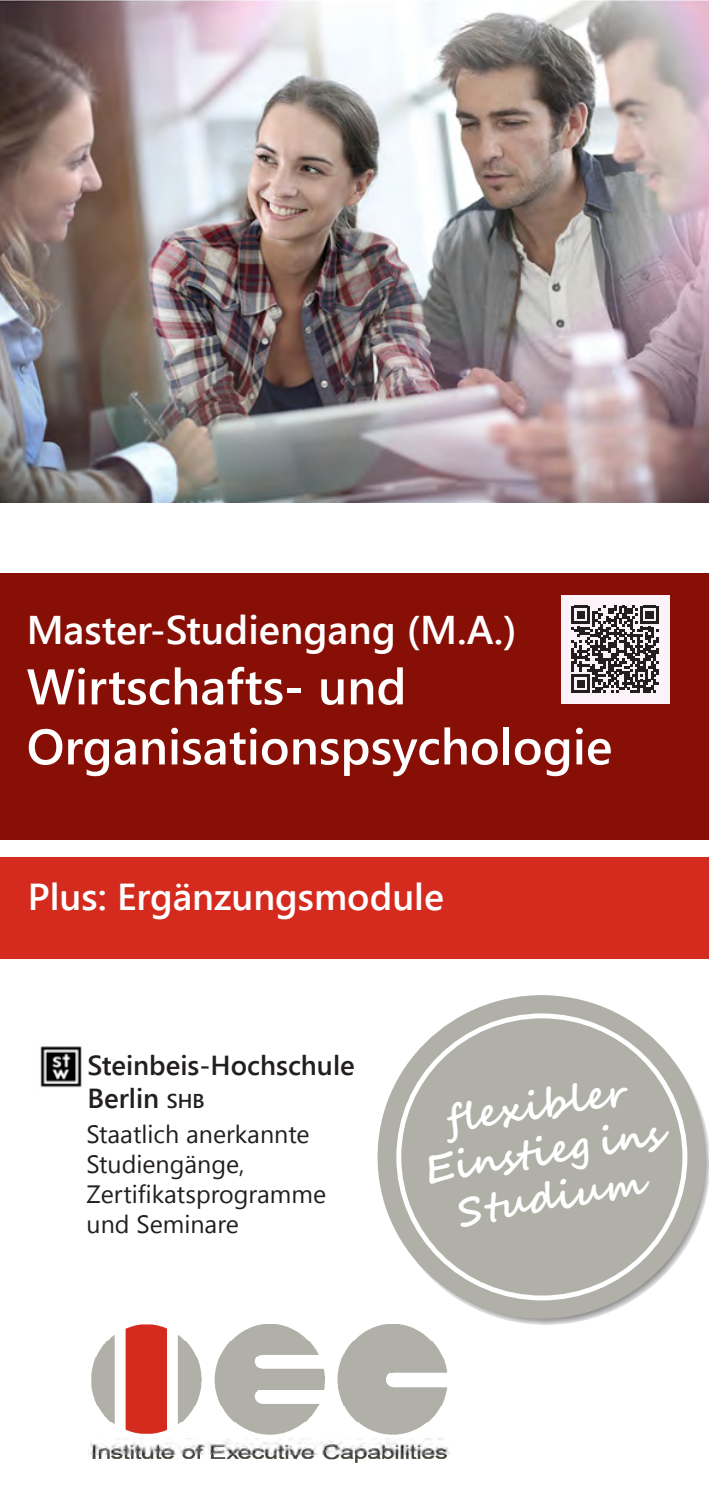
<style>
.page{position:relative;width:709px;height:1489px;background:#fff}
.page>*{position:absolute;margin:0;border:0;box-sizing:border-box;transform-origin:0 0}
.h3w_-_Üabs_SUI{font:600 50px "Segoe UI";color:#fff}
.h3w_-_Üabs_SUI-2{font:600 40px "Segoe UI";color:#fff}
.h2w_-_Üsub_SUI{font:700 39.25px "Segoe Script";color:#fff}
.t1{font:600 37.5px "Segoe UI";color:#fff}
.t2{font:600 27.5px "Segoe UI";color:#231f20}
.t3{font:25px "Segoe UI";color:#231f20}
.s1{font-size:20px}
</style>
<div class="page">
<div style="left:0;top:573px;width:709px;height:266px;background:#880f06"></div>
<div style="left:0;top:857px;width:709px;height:101px;background:#d52b1e"></div>
<svg style="left:382px;top:1001px;width:327px;height:323px"></svg>
<div style="left:377px;top:995px;width:328px;height:323px;background:#b0b0a8;border-radius:50%"></div>
<img style="left:88px;top:1324px;width:361px;height:139px">
<img style="left:40px;top:1046px;width:42px;height:42px">
<img style="left:0;top:0;width:709px;height:502px">
<div style="left:561px;top:595px;width:108px;height:108px;background:#fdf2f7"></div>
<svg style="left:571px;top:605px;width:87px;height:87px"></svg>
<p class="h3w_-_Üabs_SUI-2" style="left:27px;top:602px;width:491px">Master-Studiengang (M.A.)</p>
<p class="h3w_-_Üabs_SUI" style="left:27px;top:651px;width:381px">Wirtschafts- und</p>
<p class="h3w_-_Üabs_SUI" style="left:27px;top:711px;width:587px">Organisationspsychologie</p>
<p class="t1" style="left:28px;top:870px;width:417px">Plus: Ergänzungsmodule</p>
<p class="t2" style="left:87px;top:1046px;width:269px">Steinbeis-Hochschule</p>
<p class="t2" style="left:87px;top:1079px;width:119px">Berlin <span class="s1">SHB</span></p>
<p class="t3" style="left:87px;top:1116px;width:224px">Staatlich anerkannte</p>
<p class="t3" style="left:87px;top:1146px;width:159px">Studiengänge,</p>
<p class="t3" style="left:87px;top:1176px;width:241px">Zertifikatsprogramme</p>
<p class="t3" style="left:87px;top:1206px;width:154px">und Seminare</p>
<p class="h2w_-_Üsub_SUI" style="left:441px;top:1087px;width:183px;rotate:-9deg">fl exibler</p>
<p class="h2w_-_Üsub_SUI" style="left:420px;top:1138px;width:242px;rotate:-9deg">Einstieg ins</p>
<p class="h2w_-_Üsub_SUI" style="left:453px;top:1180px;width:189px;rotate:-9deg">Studium</p>
</div>
